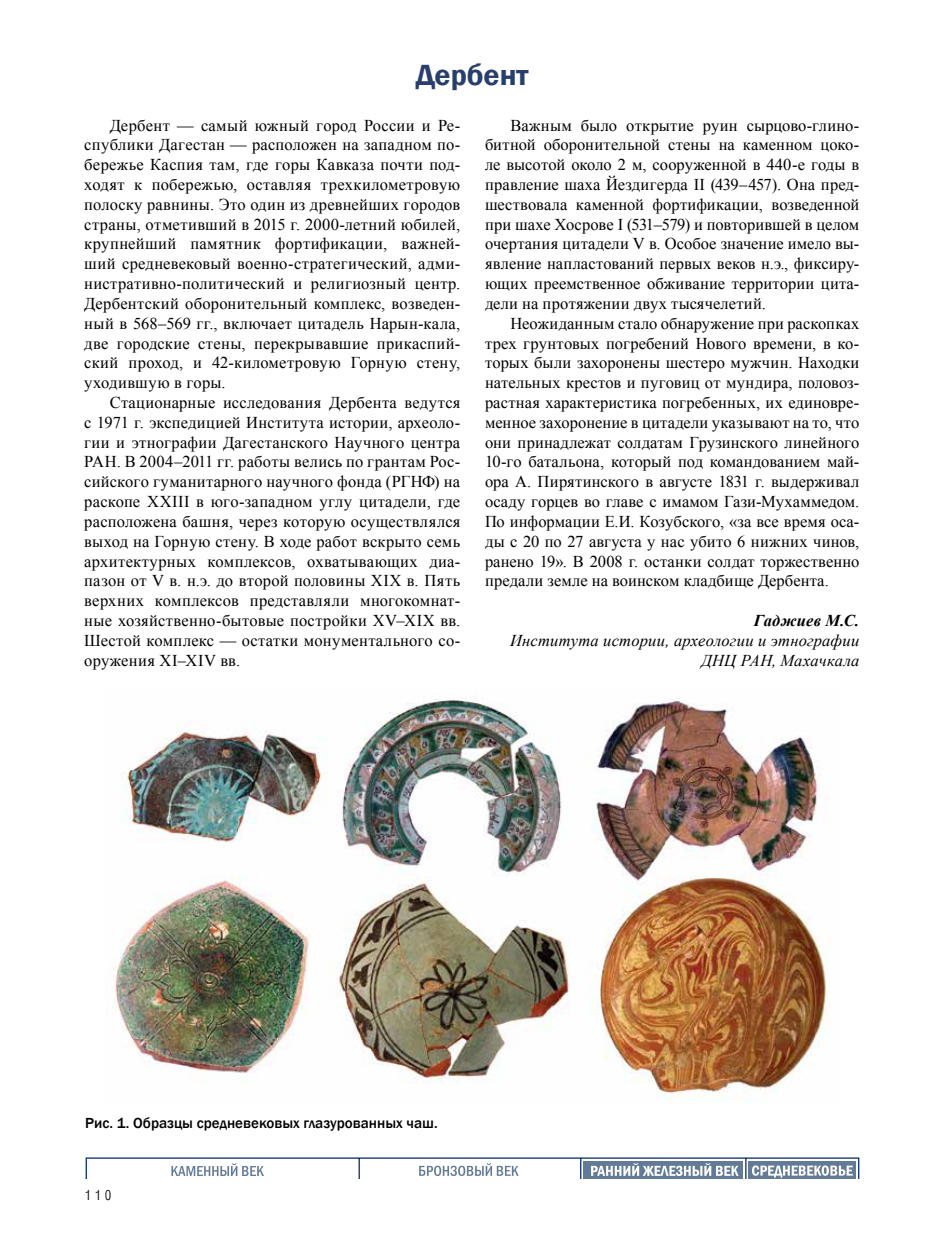
<style>
.page{position:relative;width:936px;height:1234px;background:#fff}
.page>*{position:absolute;margin:0;border:0;box-sizing:border-box;transform-origin:0 0}
.t1{font:600 30px "Franklin Gothic";color:#283e6d}
.t2{font:16.5px/19.8px "Times New Roman";letter-spacing:.01em;color:#000;text-align:justify}
.t3{font:italic 16.5px/19.8px "Times New Roman";letter-spacing:.015em;color:#000;text-align:right}
.t4{font:italic 700 16.5px "Times New Roman";letter-spacing:.02em;color:#000}
.t5{font:500 15px "Franklin Gothic";color:#000}
.t6{font:300 13.5px "Helios Cond";color:#000}
</style>
<div class="page">
<img style="left:114px;top:698px;width:715px;height:403px">
<svg style="left:85px;top:1157px;width:774px;height:21px"></svg>
<h1 class="t1" style="left:416px;top:56px;width:114px">Дербент</h1>
<p class="t2" style="left:84px;top:115px;width:377px;text-indent:26px">Дербент — самый южный город России и Ре&shy;спублики Дагестан — расположен на западном по&shy;бережье Каспия там, где горы Кавказа почти под&shy;ходят к побережью, оставляя трехкилометровую полоску равнины. Это один из древнейших городов страны, отметивший в 2015 г. 2000-летний юбилей, крупнейший памятник фортификации, важней&shy;ший средневековый военно-стратегический, адми&shy;нистративно-политический и религиозный центр.<br>Дербентский оборонительный комплекс, возведен&shy;ный в 568–569 гг., включает цитадель Нарын-кала, две городские стены, перекрывавшие прикаспий&shy;ский проход, и 42-километровую Горную стену, уходившую в горы.</p>
<p class="t2" style="left:84px;top:392px;width:377px;text-indent:26px">Стационарные исследования Дербента ведутся с 1971 г. экспедицией Института истории, археоло&shy;гии и этнографии Дагестанского Научного центра РАН. В 2004–2011 гг. работы велись по грантам Рос&shy;сийского гуманитарного научного фонда (РГНФ) на раскопе XXIII в юго-западном углу цитадели, где расположена башня, через которую осуществлялся выход на Горную стену. В ходе работ вскрыто семь архитектурных комплексов, охватывающих диа&shy;пазон от V в. н.э. до второй половины XIX в. Пять верхних комплексов представляли многокомнат&shy;ные хозяйственно-бытовые постройки XV–XIX вв.<br>Шестой комплекс — остатки монументального со&shy;оружения XI–XIV вв.</p>
<p class="t2" style="left:485px;top:115px;width:376px;text-indent:26px">Важным было открытие руин сырцово-глино&shy;битной оборонительной стены на каменном цоко&shy;ле высотой около 2 м, сооруженной в 440-е годы в правление шаха Йездигерда II (439–457). Она пред&shy;шествовала каменной фортификации, возведенной при шахе Хосрове I (531–579) и повторившей в целом очертания цитадели V в. Особое значение имело вы&shy;явление напластований первых веков н.э., фиксиру&shy;ющих преемственное обживание территории цита&shy;дели на протяжении двух тысячелетий.</p>
<p class="t2" style="left:485px;top:313px;width:376px;text-indent:26px">Неожиданным стало обнаружение при раскопках трех грунтовых погребений Нового времени, в ко&shy;торых были захоронены шестеро мужчин. Находки нательных крестов и пуговиц от мундира, половоз&shy;растная характеристика погребенных, их единовре&shy;менное захоронение в цитадели указывают на то, что они принадлежат солдатам Грузинского линейного 10-го батальона, который под командованием май&shy;ора А. Пирятинского в августе 1831 г. выдерживал осаду горцев во главе с имамом Гази-Мухаммедом.<br>По информации Е.И. Козубского, «за все время оса&shy;ды с 20 по 27 августа у нас убито 6 нижних чинов, ранено 19». В 2008 г. останки солдат торжественно предали земле на воинском кладбище Дербента.</p>
<p class="t4" style="left:754px;top:608px;width:107px">Гаджиев М.С.</p>
<p class="t3" style="left:510px;top:629px;width:350px">Института истории, археологии и этнографии<br>ДНЦ РАН, Махачкала</p>
<p class="t5" style="left:85px;top:1112px;width:354px">Рис. 1. Образцы средневековых глазурованных чаш.</p>
<p class="t6" style="left:85px;top:1188px;width:27px">110</p>
</div>
